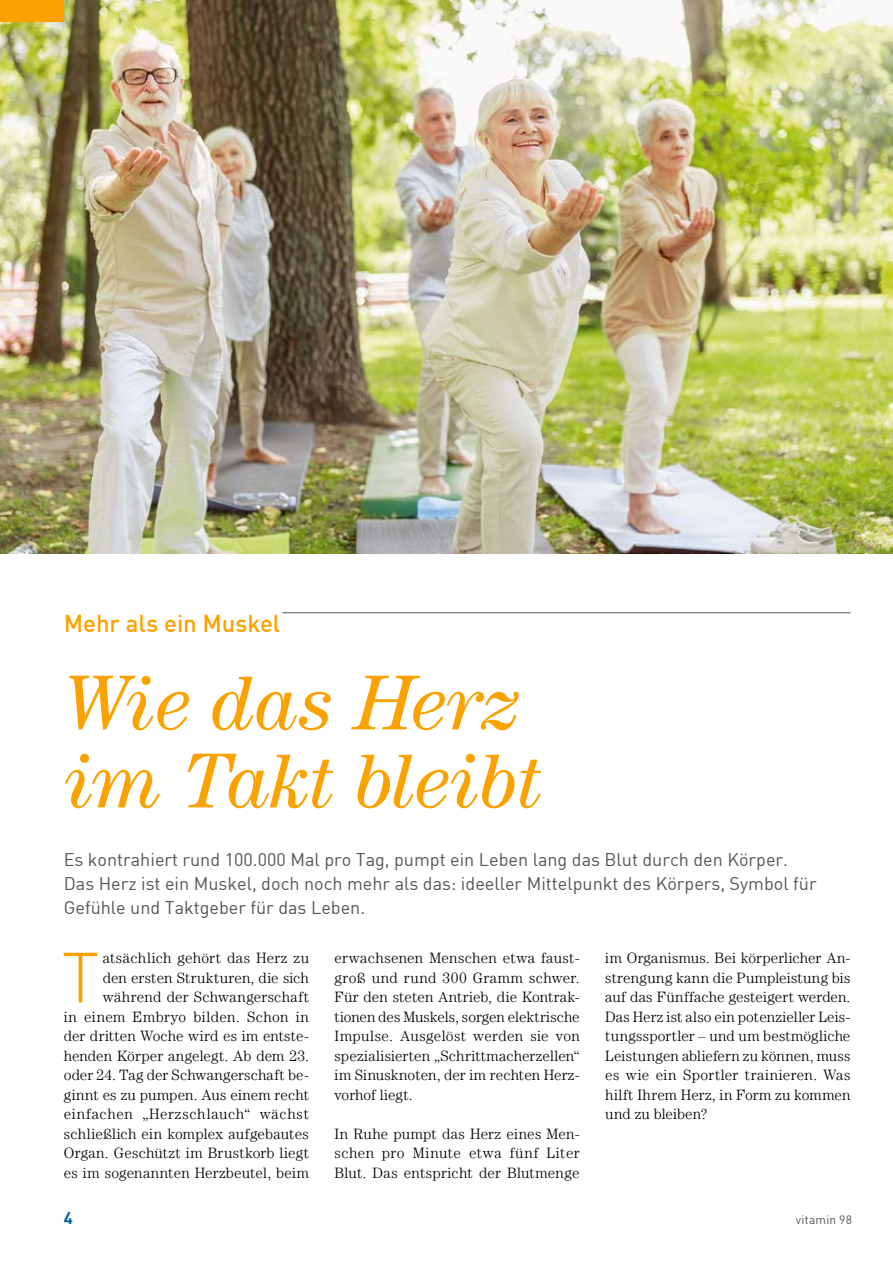
<style>
.page{position:relative;width:893px;height:1263px;background:#fff}
.page>*{position:absolute;margin:0;border:0;box-sizing:border-box;transform-origin:0 0}
.Inhalt_H2-_Überschrift_groß_52pt{font:italic 78px/78px "Century LT";letter-spacing:-.005em;color:#fca200}
.Inhalt_p-Fließtext_1_Absatz{font:300 69.75px "DIN";color:#fca200}
.Inhalt_p-_Dachzeile_16pt{font:500 24px "DIN";letter-spacing:-.005em;color:#fca200}
.Inhalt_p-Artikel-Anlauftext_12pt{font:18px/24px "DIN";color:#575654}
.t1{font:700 16.5px "DIN";color:#005da2}
.Inhalt_p-Fließtext_1_Absatz-2{font:300 15px/19.5px "Century LT";letter-spacing:.015em;color:#000;text-align:right}
.Inhalt_p-Fließtext_10pt{font:300 15px/19.5px "Century LT";letter-spacing:.02em;color:#000;text-align:justify}
.t2{font:12px "DIN";letter-spacing:.02em;color:#575654}
</style>
<div class="page">
<hr style="left:282px;top:612px;width:568px;height:1px;background:#575654">
<img style="left:0;top:0;width:892px;height:554px">
<div style="left:0;top:0;width:64px;height:21px;background:#fca200"></div>
<p class="Inhalt_p-_Dachzeile_16pt" style="left:64px;top:612px;width:218px">Mehr als ein Muskel</p>
<h2 class="Inhalt_H2-_Überschrift_groß_52pt" style="left:64px;top:663px;width:479px">Wie das Herz im Takt bleibt</h2>
<p class="Inhalt_p-Artikel-Anlauftext_12pt" style="left:64px;top:849px;width:754px">Es kontrahiert rund 100.000 Mal pro Tag, pumpt ein Leben lang das Blut durch den Körper.<br>Das Herz ist ein Muskel, doch noch mehr als das: ideeller Mittelpunkt des Körpers, Symbol für<br>Gefühle und Taktgeber für das Leben.</p>
<p class="Inhalt_p-Fließtext_1_Absatz" style="left:62px;top:946px;width:39px">T</p>
<p class="Inhalt_p-Fließtext_10pt" style="left:605px;top:948px;width:247px">im Organismus. Bei körperlicher An&shy;strengung kann die Pumpleistung bis auf das Fünffache gesteigert werden.<br>Das Herz ist also ein potenzieller Leis&shy;tungssportler – und um bestmögliche Leistungen abliefern zu können, muss es wie ein Sportler trainieren. Was hilft Ihrem Herz, in Form zu kommen und zu bleiben?</p>
<p class="Inhalt_p-Fließtext_1_Absatz-2" style="left:64px;top:948px;width:247px">atsächlich gehört das Herz zu<br>den ersten Strukturen, die sich während der Schwangerschaft<br>in einem Embryo bilden. Schon in der dritten Woche wird es im entste&shy;henden Körper angelegt. Ab dem 23. oder 24. Tag der Schwangerschaft be&shy;ginnt es zu pumpen. Aus einem recht einfachen „Herzschlauch“ wächst schließlich ein komplex aufgebautes Organ. Geschützt im Brustkorb liegt es im sogenannten Herzbeutel, beim</p>
<p class="Inhalt_p-Fließtext_1_Absatz-2" style="left:334px;top:948px;width:247px;text-align:justify">erwachsenen Menschen etwa faust&shy;groß und rund 300 Gramm schwer.<br>Für den steten Antrieb, die Kontrak&shy;tionen des Muskels, sorgen elektrische Impulse. Ausgelöst werden sie von spezialisierten „Schrittmacherzellen“ im Sinusknoten, der im rechten Herz&shy;vorhof liegt.</p>
<p class="Inhalt_p-Fließtext_10pt" style="left:334px;top:1124px;width:247px">In Ruhe pumpt das Herz eines Men&shy;schen pro Minute etwa fünf Liter Blut. Das entspricht der Blutmenge</p>
<p class="t1" style="left:64px;top:1210px;width:10px">4</p>
<p class="t2" style="left:796px;top:1215px;width:58px">vitamin 98</p>
</div>
